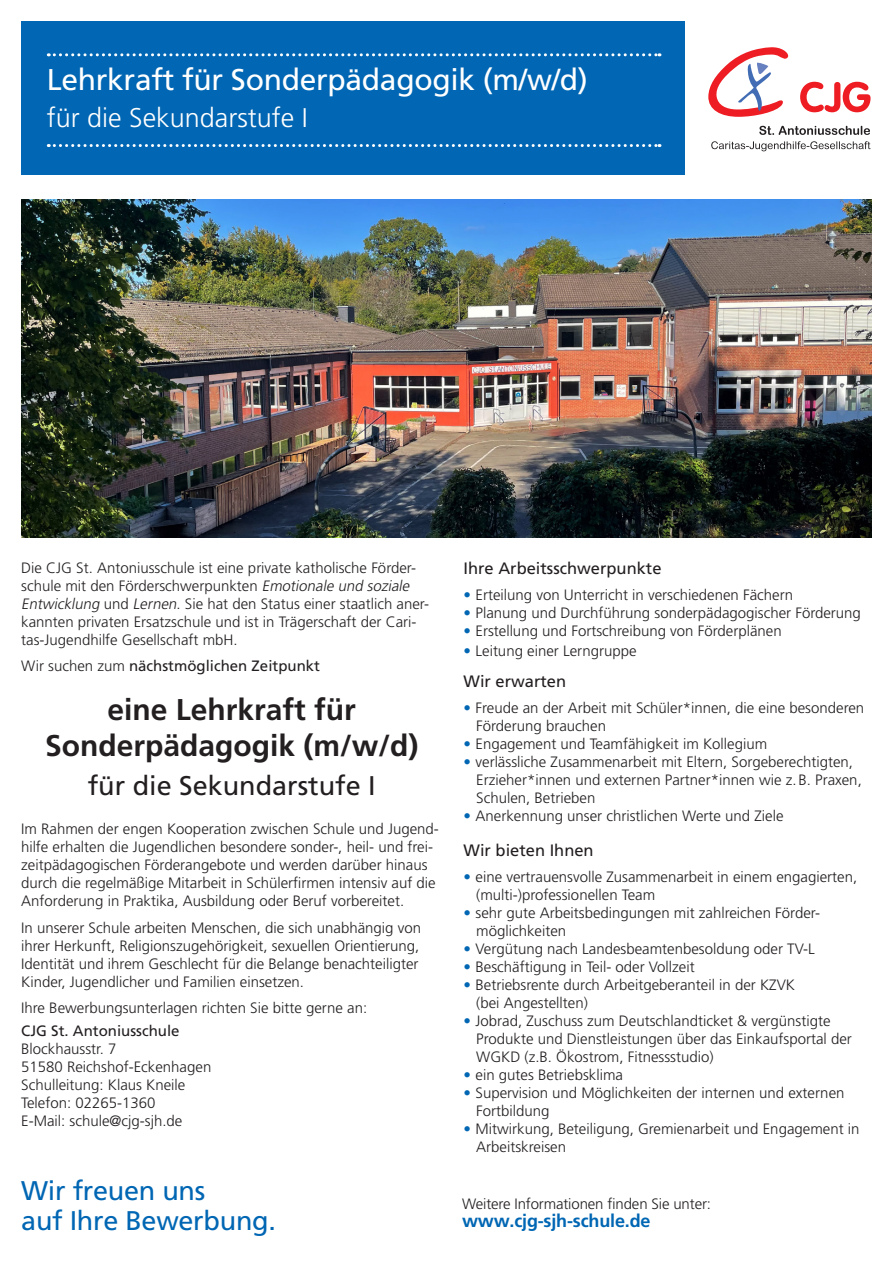
<style>
.page{position:relative;width:893px;height:1263px;background:#fff}
.page>*{position:absolute;margin:0;border:0;box-sizing:border-box;transform-origin:0 0}
.t1{font:700 30px/36px "Frutiger LT Pro";color:#231f20;text-align:center}
.t2{font:30px "Frutiger LT Pro";letter-spacing:-.01em;color:#fff}
.t3{font:27px/30px "Frutiger LT Pro";letter-spacing:-.01em;color:#0166b3}
.t4{font:27px "Frutiger LT Pro";color:#231f20}
.t5{font:300 27px "Frutiger LT Pro";color:#fff}
.t6{font:700 18px "Frutiger LT Pro";letter-spacing:-.01em;color:#0166b3}
.t7{font:16.5px "Frutiger LT Pro";color:#231f20}
.t8{font:300 15px/18px "Frutiger LT Pro";color:#231f20}
.t9{font:15px "Frutiger LT Pro";color:#231f20}
.s1{font-style:italic}
.s2{font-weight:300}
.s3{color:#0166b3}
</style>
<div class="page">
<div style="left:21px;top:21px;width:664px;height:153px;background:#0166b3"></div>
<svg style="left:48px;top:53px;width:612px;height:3px"></svg>
<svg style="left:48px;top:144px;width:612px;height:3px"></svg>
<img style="left:21px;top:199px;width:851px;height:339px">
<svg style="left:800px;top:82px;width:70px;height:30px"></svg>
<svg style="left:708px;top:47px;width:80px;height:70px"></svg>
<svg style="left:759px;top:126px;width:111px;height:9px"></svg>
<svg style="left:711px;top:141px;width:160px;height:10px"></svg>
<h1 class="t2" style="left:47px;top:62px;width:542px">Lehrkraft für Sonderpädagogik (m/w/d)</h1>
<h2 class="t5" style="left:47px;top:102px;width:263px">für die Sekundarstufe I</h2>
<p class="t8" style="left:21px;top:558px;width:409px">Die CJG St. Antoniusschule ist eine private katholische Förder&shy;schule mit den Förderschwerpunkten <span class="s1">Emotionale und soziale Entwicklung</span> und <span class="s1">Lernen</span>. Sie hat den Status einer staatlich aner&shy;kannten privaten Ersatzschule und ist in Trägerschaft der Cari&shy;tas-Jugendhilfe Gesellschaft mbH.</p>
<p class="t9" style="left:21px;top:657px;width:300px"><span class="s2">Wir suchen zum</span> nächstmöglichen Zeitpunkt</p>
<h1 class="t1" style="left:45px;top:691px;width:375px">eine Lehrkraft für<br>Sonderpädagogik (m/w/d)</h1>
<h2 class="t4" style="left:88px;top:770px;width:290px">für die Sekundarstufe I</h2>
<p class="t8" style="left:21px;top:820px;width:419px">Im Rahmen der engen Kooperation zwischen Schule und Jugend&shy;hilfe erhalten die Jugendlichen besondere sonder-, heil- und frei&shy;zeitpädagogischen Förderangebote und werden darüber hinaus durch die regelmäßige Mitarbeit in Schülerfirmen intensiv auf die Anforderung in Praktika, Ausbildung oder Beruf vorbereitet.</p>
<p class="t8" style="left:21px;top:919px;width:401px">In unserer Schule arbeiten Menschen, die sich unabhängig von ihrer Herkunft, Religionszugehörigkeit, sexuellen Orientierung, Identität und ihrem Geschlecht für die Belange benachteiligter Kinder, Jugendlicher und Familien einsetzen.</p>
<p class="t8" style="left:21px;top:999px;width:347px">Ihre Bewerbungsunterlagen richten Sie bitte gerne an:</p>
<p class="t9" style="left:21px;top:1022px;width:160px">CJG St. Antoniusschule</p>
<p class="t8" style="left:21px;top:1039px;width:192px">Blockhausstr. 7<br>51580 Reichshof-Eckenhagen<br>Schulleitung: Klaus Kneile<br>Telefon: 02265-1360<br>E-Mail: schule@cjg-sjh.de</p>
<h2 class="t3" style="left:21px;top:1175px;width:256px">Wir freuen uns<br>auf Ihre Bewerbung.</h2>
<p class="t7" style="left:463px;top:558px;width:200px">Ihre Arbeitsschwerpunkte</p>
<p class="t8" style="left:463px;top:586px;width:331px"><span class="s3">•</span> Erteilung von Unterricht in verschiedenen Fächern</p>
<p class="t8" style="left:463px;top:604px;width:399px"><span class="s3">•</span> Planung und Durchführung sonderpädagogischer Förderung</p>
<p class="t8" style="left:463px;top:622px;width:320px"><span class="s3">•</span> Erstellung und Fortschreibung von Förderplänen</p>
<p class="t8" style="left:463px;top:642px;width:175px"><span class="s3">•</span> Leitung einer Lerngruppe</p>
<p class="t7" style="left:463px;top:671px;width:104px">Wir erwarten</p>
<p class="t8" style="left:476px;top:699px;width:389px;text-indent:-13px"><span class="s3">•</span> Freude an der Arbeit mit Schüler*innen, die eine besonderen<br>Förderung brauchen</p>
<p class="t8" style="left:463px;top:735px;width:305px"><span class="s3">•</span> Engagement und Teamfähigkeit im Kollegium</p>
<p class="t8" style="left:476px;top:753px;width:387px;text-indent:-13px"><span class="s3">•</span> verlässliche Zusammenarbeit mit Eltern, Sorgeberechtigten,<br>Erzieher*innen und externen Partner*innen wie z.B. Praxen,<br>Schulen, Betrieben</p>
<p class="t8" style="left:463px;top:807px;width:322px"><span class="s3">•</span> Anerkennung unser christlichen Werte und Ziele</p>
<p class="t7" style="left:463px;top:840px;width:132px">Wir bieten Ihnen</p>
<p class="t8" style="left:476px;top:868px;width:382px;text-indent:-13px"><span class="s3">•</span> eine vertrauensvolle Zusammenarbeit in einem engagierten, (multi-)professionellen Team</p>
<p class="t8" style="left:476px;top:904px;width:344px;text-indent:-13px"><span class="s3">•</span> sehr gute Arbeitsbedingungen mit zahlreichen Förder&shy;möglichkeiten</p>
<p class="t8" style="left:463px;top:940px;width:353px"><span class="s3">•</span> Vergütung nach Landesbeamtenbesoldung oder TV-L</p>
<p class="t8" style="left:463px;top:958px;width:233px"><span class="s3">•</span> Beschäftigung in Teil- oder Vollzeit</p>
<p class="t8" style="left:476px;top:976px;width:320px;text-indent:-13px"><span class="s3">•</span> Betriebsrente durch Arbeitgeberanteil in der KZVK (bei Angestellten)</p>
<p class="t8" style="left:476px;top:1012px;width:377px;text-indent:-13px"><span class="s3">•</span> Jobrad, Zuschuss zum Deutschlandticket &amp; vergünstigte<br>Produkte und Dienstleistungen über das Einkaufsportal der<br>WGKD (z.B. Ökostrom, Fitnessstudio)</p>
<p class="t8" style="left:463px;top:1066px;width:161px"><span class="s3">•</span> ein gutes Betriebsklima</p>
<p class="t8" style="left:476px;top:1084px;width:370px;text-indent:-13px"><span class="s3">•</span> Supervision und Möglichkeiten der internen und externen<br>Fortbildung</p>
<p class="t8" style="left:476px;top:1120px;width:385px;text-indent:-13px"><span class="s3">•</span> Mitwirkung, Beteiligung, Gremienarbeit und Engagement in<br>Arbeitskreisen</p>
<p class="t8" style="left:462px;top:1194px;width:250px">Weitere Informationen finden Sie unter:</p>
<p class="t6" style="left:462px;top:1210px;width:190px">www.cjg-sjh-schule.de</p>
</div>
